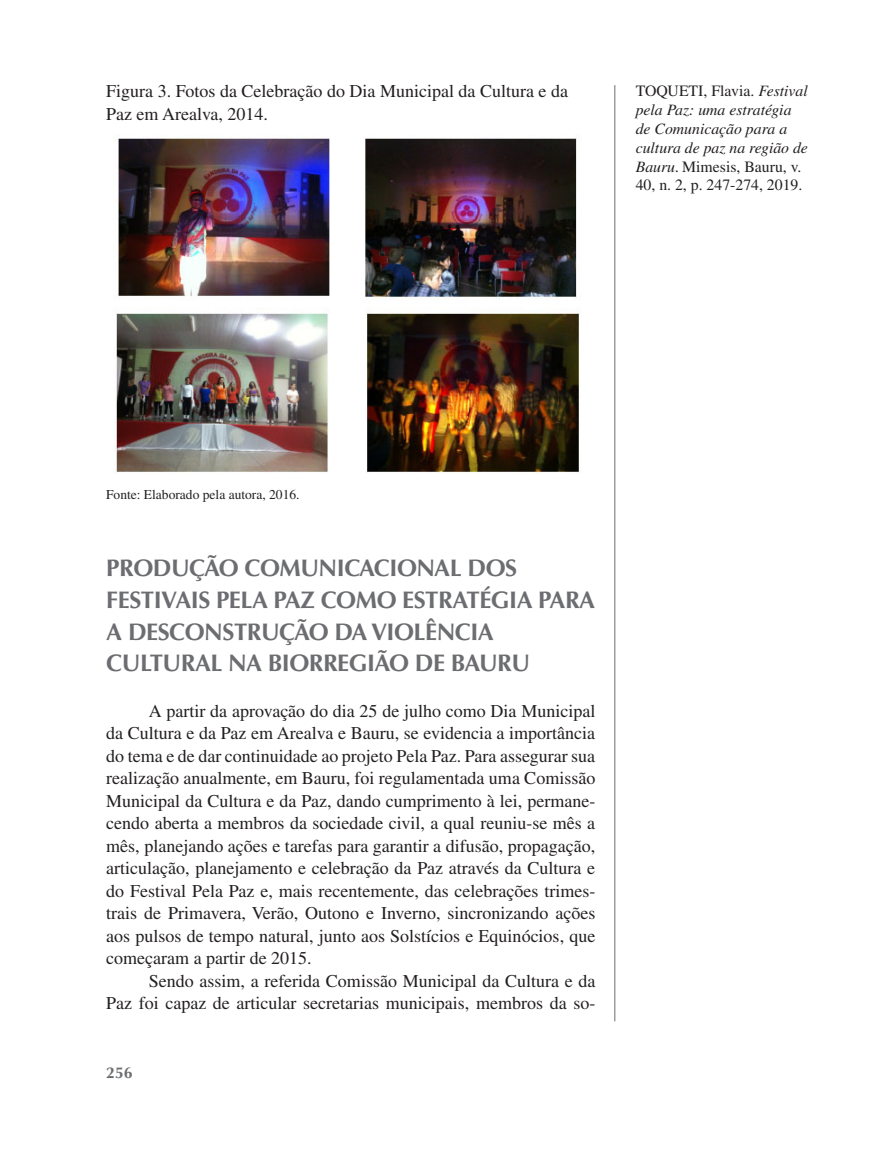
<style>
.page{position:relative;width:893px;height:1149px;background:#fff}
.page>*{position:absolute;margin:0;border:0;box-sizing:border-box;transform-origin:0 0}
.t1{font:700 24px/31.8px "Optima LT Std";letter-spacing:-.02em;color:#6c6d70}
.t2{font:18px/22.5px "Times LT Std";color:#231f20}
.t3{font:italic 15.75px/18.9px "Times LT Std";color:#231f20}
.t4{font:700 15.75px "Optima LT Std";color:#6c6d70}
.t5{font:13.5px "Times LT Std";color:#231f20}
.s1{font-style:normal}
.s2{font-family:"Minion Pro";font-style:normal}
</style>
<div class="page">
<hr style="left:614px;top:85px;width:1px;height:935px;background:#6c6d70">
<img style="left:114px;top:138px;width:466px;height:336px">
<p class="t2" style="left:106px;top:80px;width:463px">Figura 3. Fotos da Celebração do Dia Municipal da Cultura e da<br>Paz em Arealva, 2014.</p>
<p class="t3" style="left:636px;top:81px;width:174px"><span class="s1">Toqueti, Flavia.</span> Festival pela Paz: uma estratégia de Comunicação para a cultura de paz na região de<br>Bauru<span class="s2">.</span> <span class="s1">Mimesis, Bauru, v.<br>40, n. 2, p. 247-274, 2019.</span></p>
<p class="t5" style="left:106px;top:487px;width:195px">Fonte: Elaborado pela autora, 2016.</p>
<h1 class="t1" style="left:106px;top:552px;width:490px">PRODUÇÃO COMUNICACIONAL DOS<br>FESTIVAIS PELA PAZ COMO ESTRATÉGIA PARA<br>A DESCONSTRUÇÃO DA VIOLÊNCIA<br>CULTURAL NA BIORREGIÃO DE BAURU</h1>
<p class="t2" style="left:106px;top:699px;width:491px;text-align:justify;text-indent:43px">A partir da aprovação do dia 25 de julho como Dia Municipal da Cultura e da Paz em Arealva e Bauru, se evidencia a importância do tema e de dar continuidade ao projeto Pela Paz. Para assegurar sua realização anualmente, em Bauru, foi regulamentada uma Comissão Municipal da Cultura e da Paz, dando cumprimento à lei, permane&shy;cendo aberta a membros da sociedade civil, a qual reuniu-se mês a mês, planejando ações e tarefas para garantir a difusão, propagação, articulação, planejamento e celebração da Paz através da Cultura e do Festival Pela Paz e, mais recentemente, das celebrações trimes&shy;trais de Primavera, Verão, Outono e Inverno, sincronizando ações aos pulsos de tempo natural, junto aos Solstícios e Equinócios, que começaram a partir de 2015.</p>
<p class="t2" style="left:106px;top:969px;width:491px;text-align:right">Sendo assim, a referida Comissão Municipal da Cultura e da<br>Paz foi capaz de articular secretarias municipais, membros da so-</p>
<p class="t4" style="left:106px;top:1063px;width:28px">256</p>
</div>
